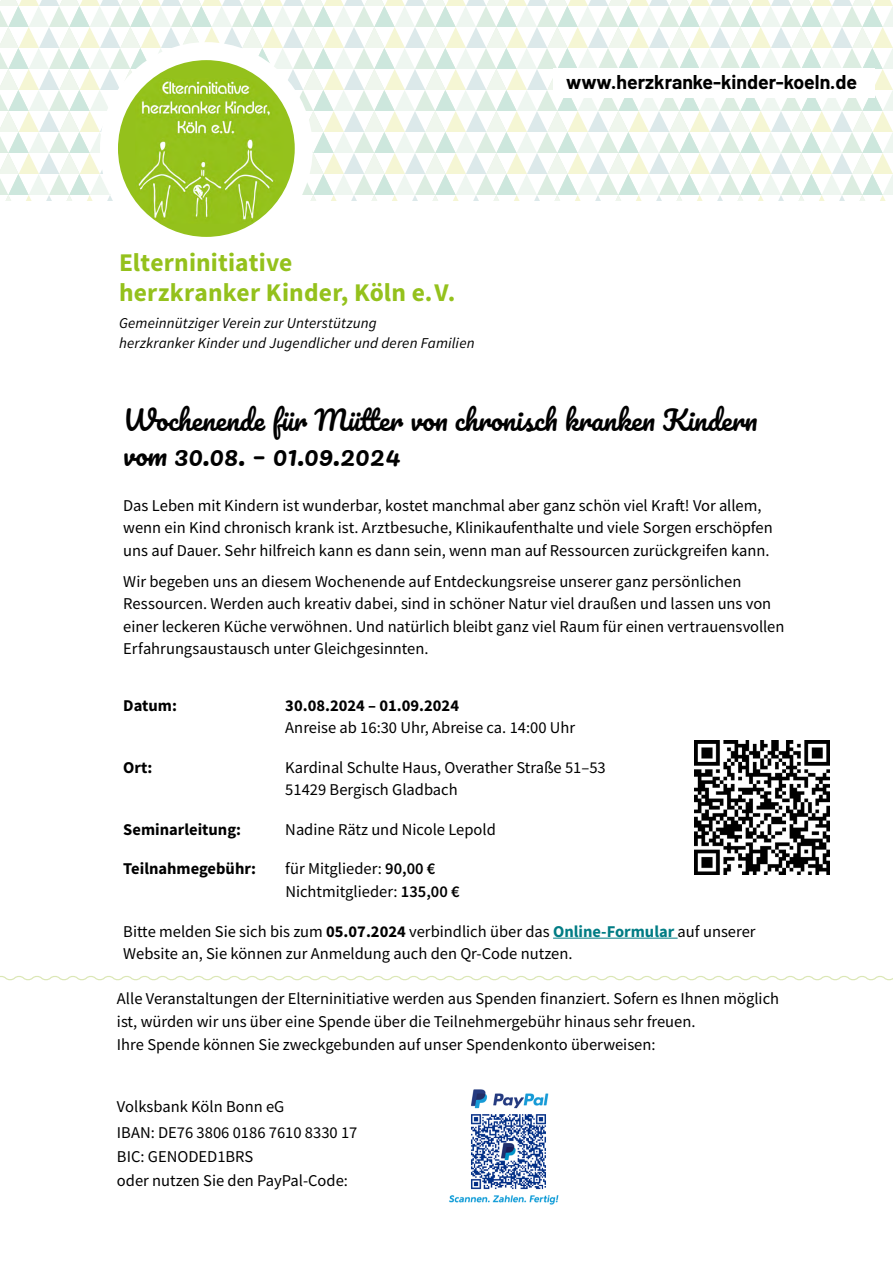
<style>
.page{position:relative;width:893px;height:1263px;background:#fff}
.page>*{position:absolute;margin:0;border:0;box-sizing:border-box;transform-origin:0 0}
.t1{font:27px/34.5px "Pacifico";color:#000}
.t2{font:700 25.5px/29.7px "Source Sans Pro";letter-spacing:.01em;color:#94c11c}
.t3{font:700 19.5px "Barlow";color:#000}
.t4{font:16.5px/22.5px "Source Sans Pro";color:#000}
.t5{font:700 16.5px "Source Sans Pro";color:#000}
.t6{font:italic 15px/19.5px "Source Sans Pro";letter-spacing:.01em;color:#000}
.s1{font-weight:600}
.s2{font-weight:700}
.s3{font-weight:700;color:#007c84}
</style>
<div class="page">
<svg style="left:0;top:0;width:893px;height:201px"></svg>
<hr style="left:553px;top:938px;width:125px;height:1px;background:#007c84">
<svg style="left:109px;top:51px;width:195px;height:195px;fill:#94c11c"></svg>
<img style="left:135px;top:78px;width:159px;height:145px">
<div style="left:100px;top:42px;width:213px;height:213px;border:18px solid #fff;border-radius:50%"></div>
<div style="left:553px;top:68px;width:321px;height:30px;background:#fff"></div>
<img style="left:449px;top:1089px;width:110px;height:116px">
<svg style="left:0;top:976px;width:893px;height:5px"></svg>
<img style="left:695px;top:741px;width:134px;height:134px">
<h2 class="t2" style="left:119px;top:248px;width:338px">Elterninitiative<br>herzkranker Kinder, Köln e.V.</h2>
<p class="t6" style="left:119px;top:313px;width:357px">Gemeinnütziger Verein zur Unterstützung<br>herzkranker Kinder und Jugendlicher und deren Familien</p>
<p class="t3" style="left:566px;top:67px;width:292px">www.herzkranke-kinder-koeln.de</p>
<h1 class="t1" style="left:123px;top:405px;width:636px">Wochenende für Mütter von chronisch kranken Kindern vom 30.08. – 01.09.2024</h1>
<p class="t4" style="left:123px;top:494px;width:651px">Das Leben mit Kindern ist wunderbar, kostet manchmal aber ganz schön viel Kraft! Vor allem, wenn ein Kind chronisch krank ist. Arztbesuche, Klinikaufenthalte und viele Sorgen erschöpfen uns auf Dauer. Sehr hilfreich kann es dann sein, wenn man auf Ressourcen zurückgreifen kann.</p>
<p class="t4" style="left:123px;top:570px;width:663px">Wir begeben uns an diesem Wochenende auf Entdeckungsreise unserer ganz persönlichen Ressourcen. Werden auch kreativ dabei, sind in schöner Natur viel draußen und lassen uns von einer leckeren Küche verwöhnen. Und natürlich bleibt ganz viel Raum für einen vertrauensvollen Erfahrungsaustausch unter Gleichgesinnten.</p>
<p class="t5" style="left:123px;top:694px;width:55px">Datum:</p>
<p class="t5" style="left:285px;top:694px;width:175px">30.08.2024 – 01.09.2024</p>
<p class="t4" style="left:285px;top:717px;width:291px">Anreise ab 16:30 Uhr, Abreise ca. 14:00 Uhr</p>
<p class="t5" style="left:123px;top:756px;width:31px">Ort:</p>
<p class="t4" style="left:285px;top:756px;width:322px">Kardinal Schulte Haus, Overather Straße 51–53<br>51429 Bergisch Gladbach</p>
<p class="t5" style="left:123px;top:818px;width:119px">Seminarleitung:</p>
<p class="t4" style="left:285px;top:818px;width:212px">Nadine Rätz und Nicole Lepold</p>
<p class="t5" style="left:123px;top:858px;width:134px">Teilnahmegebühr:</p>
<p class="t4" style="left:285px;top:858px;width:176px">für Mitglieder: <span class="s1">90,00 €<br></span>Nichtmitglieder: <span class="s1">135,00 €</span></p>
<p class="t4" style="left:123px;top:920px;width:634px">Bitte melden Sie sich bis zum <span class="s2">05.07.2024</span> verbindlich über das <span class="s3">Online-Formular</span> auf unserer<br>Website an, Sie können zur Anmeldung auch den Qr-Code nutzen.</p>
<p class="t4" style="left:117px;top:988px;width:664px">Alle Veranstaltungen der Elterninitiative werden aus Spenden finanziert. Sofern es Ihnen möglich ist, würden wir uns über eine Spende über die Teilnehmergebühr hinaus sehr freuen.<br>Ihre Spende können Sie zweckgebunden auf unser Spendenkonto überweisen:</p>
<p class="t4" style="left:117px;top:1092px;width:242px;line-height:26.7px">Volksbank Köln Bonn eG<br>IBAN: DE76 3806 0186 7610 8330 17</p>
<p class="t4" style="left:117px;top:1145px;width:233px;line-height:24px">BIC: GENODED1BRS<br>oder nutzen Sie den PayPal-Code:</p>
</div>
